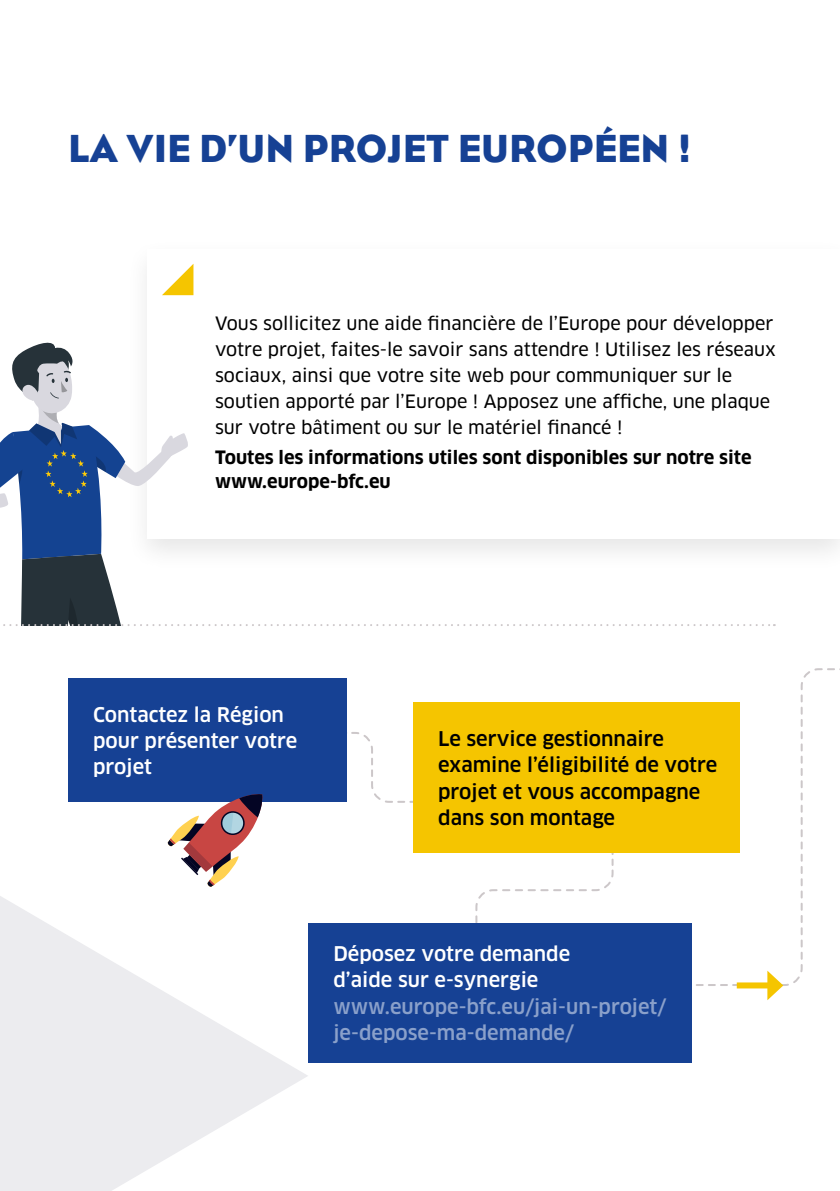
<style>
.page{position:relative;width:840px;height:1191px;background:#fff}
.page>*{position:absolute;margin:0;border:0;box-sizing:border-box;transform-origin:0 0}
.t1{font:40px "Eagle";color:#164194}
.t2{font:500 19.8px/26.4px "Clan Pro";color:#000}
.t3{font:500 19.8px/26.4px "Clan Pro";color:#fff}
.t4{font:500 19.8px/26.4px "Clan Pro";color:#8aa0ca}
.t5{font:18px/26px "Clan Pro News";color:#000}
.t6{font:700 18px/24px "Clan Pro";color:#000}
</style>
<div class="page">
<svg style="left:162px;top:264px;width:31px;height:31px"></svg>
<svg style="left:0;top:343px;width:774px;height:283px"></svg>
<svg style="left:0;top:896px;width:308px;height:295px;fill:#ececef"></svg>
<div style="left:68px;top:678px;width:278px;height:124px;background:#164194"></div>
<div style="left:413px;top:702px;width:325px;height:151px;background:#f5c500"></div>
<div style="left:308px;top:922px;width:383px;height:140px;background:#164194"></div>
<svg style="left:168px;top:794px;width:94px;height:92px"></svg>
<svg style="left:691px;top:970px;width:91px;height:30px"></svg>
<h1 class="t1" style="left:68px;top:125px;width:624px">LA VIE D’UN PROJET EUROPÉEN !</h1>
<p class="t5" style="left:215px;top:310px;width:562px">Vous sollicitez une aide financière de l’Europe pour développer votre projet, faites-le savoir sans attendre ! Utilisez les réseaux sociaux, ainsi que votre site web pour communiquer sur le soutien apporté par l’Europe ! Apposez une affiche, une plaque sur votre bâtiment ou sur le matériel financé !</p>
<p class="t6" style="left:215px;top:445px;width:537px">Toutes les informations utiles sont disponibles sur notre site www.europe-bfc.eu</p>
<p class="t3" style="left:93px;top:701px;width:205px">Contactez la Région pour présenter votre projet</p>
<p class="t2" style="left:438px;top:725px;width:280px">Le service gestionnaire examine l’éligibilité de votre projet et vous accompagne dans son montage</p>
<p class="t3" style="left:333px;top:940px;width:238px">Déposez votre demande d’aide sur e-synergie</p>
<p class="t4" style="left:333px;top:993px;width:334px">www.europe-bfc.eu/jai-un-projet/ je-depose-ma-demande/</p>
</div>
